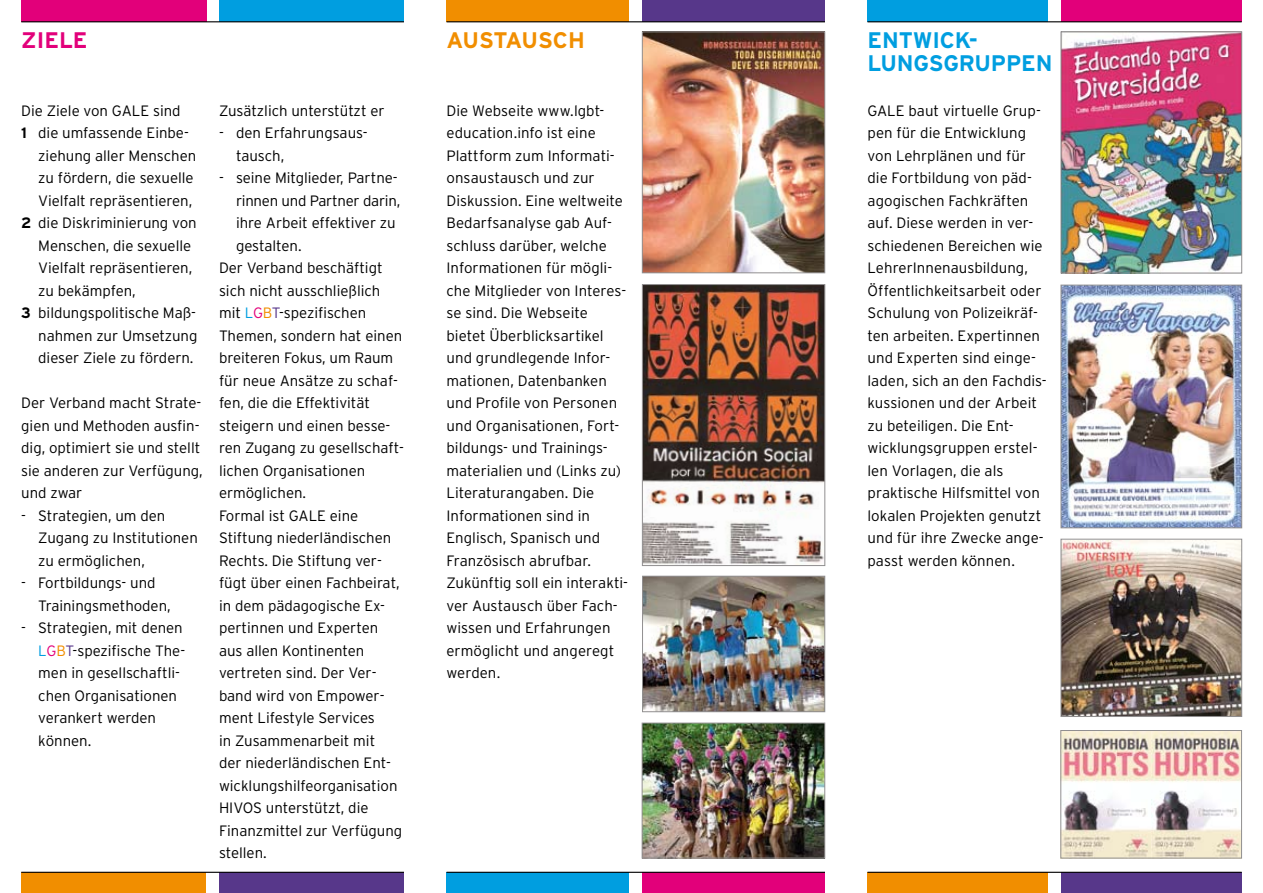
<style>
.page{position:relative;width:1263px;height:893px;background:#fff}
.page>*{position:absolute;margin:0;border:0;box-sizing:border-box;transform-origin:0 0}
.t1{font:700 22.5px/22.5px "Interstate";letter-spacing:-.01em;color:#009ee0}
.t2{font:700 22.5px "Interstate";letter-spacing:-.03em;color:#f18e00}
.t3{font:700 22.5px "Interstate";color:#e2007a}
.t4{font:300 15px/22.5px "Interstate";color:#000}
.s1{font-weight:700}
.s2{color:#009ee0}
.s3{color:#e2007a}
.s4{color:#f18e00}
.s5{color:#57378a}
</style>
<div class="page">
<img style="left:1063px;top:732px;width:177px;height:124px">
<div style="left:446px;top:0;width:183px;height:21px;background:#f18e00"></div>
<div style="left:642px;top:0;width:183px;height:21px;background:#57378a"></div>
<div style="left:867px;top:0;width:181px;height:21px;background:#009ee0"></div>
<div style="left:1061px;top:0;width:181px;height:21px;background:#e2007a"></div>
<div style="left:21px;top:0;width:185px;height:21px;background:#e2007a"></div>
<div style="left:219px;top:0;width:185px;height:21px;background:#009ee0"></div>
<div style="left:446px;top:873px;width:183px;height:20px;background:#009ee0"></div>
<div style="left:642px;top:873px;width:183px;height:20px;background:#e2007a"></div>
<div style="left:867px;top:872px;width:181px;height:21px;background:#f18e00"></div>
<div style="left:1061px;top:872px;width:181px;height:21px;background:#57378a"></div>
<div style="left:21px;top:873px;width:185px;height:20px;background:#f18e00"></div>
<div style="left:219px;top:873px;width:185px;height:20px;background:#57378a"></div>
<hr style="left:867px;top:21px;width:375px;height:1px;background:#000">
<hr style="left:446px;top:21px;width:379px;height:1px;background:#000">
<hr style="left:21px;top:21px;width:383px;height:1px;background:#000">
<hr style="left:867px;top:872px;width:375px;height:1px;background:#000">
<hr style="left:446px;top:872px;width:379px;height:1px;background:#000">
<hr style="left:21px;top:872px;width:383px;height:1px;background:#000">
<img style="left:1063px;top:287px;width:177px;height:239px">
<div style="left:1061px;top:285px;width:181px;height:243px;border:1px solid #918f90"></div>
<img style="left:1063px;top:34px;width:177px;height:237px">
<div style="left:1061px;top:32px;width:181px;height:241px;border:1px solid #918f90"></div>
<img style="left:1063px;top:541px;width:177px;height:174px">
<div style="left:1061px;top:539px;width:181px;height:178px;border:1px solid #918f90"></div>
<img style="left:644px;top:578px;width:179px;height:132px">
<div style="left:642px;top:576px;width:183px;height:136px;border:1px solid #918f90"></div>
<img style="left:644px;top:725px;width:179px;height:131px">
<div style="left:642px;top:723px;width:183px;height:135px;border:1px solid #918f90"></div>
<img style="left:644px;top:286px;width:179px;height:278px">
<div style="left:642px;top:284px;width:183px;height:282px;border:1px solid #918f90"></div>
<img style="left:644px;top:34px;width:179px;height:237px">
<div style="left:642px;top:32px;width:183px;height:241px;border:1px solid #918f90"></div>
<div style="left:1061px;top:730px;width:181px;height:128px;border:1px solid #918f90"></div>
<h1 class="t3" style="left:21px;top:28px;width:29px">Ziele</h1>
<p class="t4" style="left:21px;top:99px;width:161px">Die Ziele von GALE sind</p>
<p class="t4" style="left:21px;top:121px;width:169px"><span class="s1">1</span> die umfassende Einbe-</p>
<p class="t4" style="left:38px;top:144px;width:159px">ziehung aller Menschen</p>
<p class="t4" style="left:38px;top:166px;width:157px">zu fördern, die sexuelle</p>
<p class="t4" style="left:38px;top:189px;width:156px">Vielfalt repräsentieren,</p>
<p class="t4" style="left:21px;top:211px;width:177px"><span class="s1">2</span> die Diskriminierung von</p>
<p class="t4" style="left:38px;top:234px;width:155px">Menschen, die sexuelle</p>
<p class="t4" style="left:38px;top:256px;width:156px">Vielfalt repräsentieren,</p>
<p class="t4" style="left:38px;top:279px;width:99px">zu bekämpfen,</p>
<p class="t4" style="left:21px;top:301px;width:176px"><span class="s1">3</span> bildungspolitische Maß-</p>
<p class="t4" style="left:38px;top:324px;width:161px">nahmen zur Umsetzung</p>
<p class="t4" style="left:38px;top:346px;width:157px">dieser Ziele zu fördern.</p>
<p class="t4" style="left:21px;top:391px;width:183px">Der Verband macht Strate&shy;gien und Methoden ausfin&shy;dig, optimiert sie und stellt sie anderen zur Verfügung, und zwar</p>
<p class="t4" style="left:38px;top:504px;width:161px;text-indent:-17px">- Strategien, um den<br>Zugang zu Institutionen zu ermöglichen,</p>
<p class="t4" style="left:38px;top:571px;width:134px;text-indent:-17px">- Fortbildungs- und<br>Trainingsmethoden,</p>
<p class="t4" style="left:38px;top:616px;width:148px;text-indent:-17px">- Strategien, mit denen<br><span class="s2">L</span><span class="s3">G</span><span class="s4">B</span><span class="s5">T</span>-spezifische The&shy;men in gesellschaftli&shy;chen Organisationen verankert werden können.</p>
<p class="t4" style="left:219px;top:99px;width:167px">Zusätzlich unterstützt er</p>
<p class="t4" style="left:236px;top:121px;width:133px;text-indent:-17px">- den Erfahrungsaus&shy;tausch,</p>
<p class="t4" style="left:219px;top:166px;width:180px">- seine Mitglieder, Partne-</p>
<p class="t4" style="left:236px;top:189px;width:166px">rinnen und Partner darin,</p>
<p class="t4" style="left:236px;top:211px;width:161px">ihre Arbeit effektiver zu</p>
<p class="t4" style="left:236px;top:234px;width:67px">gestalten.</p>
<p class="t4" style="left:219px;top:256px;width:165px">Der Verband beschäftigt</p>
<p class="t4" style="left:219px;top:279px;width:163px">sich nicht ausschließlich</p>
<p class="t4" style="left:219px;top:301px;width:149px">mit <span class="s2">L</span><span class="s3">G</span><span class="s4">B</span><span class="s5">T</span>-spezifischen</p>
<p class="t4" style="left:219px;top:324px;width:185px">Themen, sondern hat einen</p>
<p class="t4" style="left:219px;top:346px;width:176px">breiteren Fokus, um Raum</p>
<p class="t4" style="left:219px;top:369px;width:180px">für neue Ansätze zu schaf-</p>
<p class="t4" style="left:219px;top:391px;width:153px">fen, die die Effektivität</p>
<p class="t4" style="left:219px;top:414px;width:173px">steigern und einen besse-</p>
<p class="t4" style="left:219px;top:436px;width:186px">ren Zugang zu gesellschaft-</p>
<p class="t4" style="left:219px;top:459px;width:148px">lichen Organisationen</p>
<p class="t4" style="left:219px;top:481px;width:89px">ermöglichen.</p>
<p class="t4" style="left:219px;top:504px;width:141px">Formal ist GALE eine</p>
<p class="t4" style="left:219px;top:526px;width:174px">Stiftung niederländischen</p>
<p class="t4" style="left:219px;top:549px;width:164px">Rechts. Die Stiftung ver-</p>
<p class="t4" style="left:219px;top:571px;width:182px">fügt über einen Fachbeirat,</p>
<p class="t4" style="left:219px;top:594px;width:168px">in dem pädagogische Ex-</p>
<p class="t4" style="left:219px;top:616px;width:161px">pertinnen und Experten</p>
<p class="t4" style="left:219px;top:639px;width:147px">aus allen Kontinenten</p>
<p class="t4" style="left:219px;top:661px;width:159px">vertreten sind. Der Ver-</p>
<p class="t4" style="left:219px;top:684px;width:167px">band wird von Empower-</p>
<p class="t4" style="left:219px;top:706px;width:157px">ment Lifestyle Services</p>
<p class="t4" style="left:219px;top:729px;width:158px">in Zusammenarbeit mit</p>
<p class="t4" style="left:219px;top:751px;width:173px">der niederländischen Ent-</p>
<p class="t4" style="left:219px;top:774px;width:180px">wicklungshilfeorganisation</p>
<p class="t4" style="left:219px;top:796px;width:151px">HIVOS unterstützt, die</p>
<p class="t4" style="left:219px;top:819px;width:185px">Finanzmittel zur Verfügung</p>
<p class="t4" style="left:219px;top:841px;width:49px">stellen.</p>
<h1 class="t2" style="left:446px;top:28px;width:140px">AU STAU SCH</h1>
<p class="t4" style="left:446px;top:99px;width:183px">Die Webseite www.lgbt&shy;education.info ist eine<br>Plattform zum Informati&shy;onsaustausch und zur<br>Diskussion. Eine weltweite<br>Bedarfsanalyse gab Auf&shy;schluss darüber, welche<br>Informationen für mögli&shy;che Mitglieder von Interes&shy;se sind. Die Webseite bietet Überblicksartikel und grundlegende Infor&shy;mationen, Datenbanken und Profile von Personen und Organisationen, Fort&shy;bildungs- und Trainings&shy;materialien und (Links zu)<br>Literaturangaben. Die<br>Informationen sind in<br>Englisch, Spanisch und<br>Französisch abrufbar.<br>Zukünftig soll ein interakti&shy;ver Austausch über Fach&shy;wissen und Erfahrungen ermöglicht und angeregt werden.</p>
<h1 class="t1" style="left:867px;top:29px;width:186px">ENTWICK-<br>LU NGSGRU PPEN</h1>
<p class="t4" style="left:867px;top:99px;width:181px">GALE baut virtuelle Grup&shy;pen für die Entwicklung von Lehrplänen und für die Fortbildung von päd&shy;agogischen Fachkräften auf. Diese werden in ver&shy;schiedenen Bereichen wie<br>LehrerInnenausbildung,<br>Öffentlichkeitsarbeit oder<br>Schulung von Polizeikräf&shy;ten arbeiten. Expertinnen und Experten sind einge&shy;laden, sich an den Fachdis&shy;kussionen und der Arbeit zu beteiligen. Die Ent&shy;wicklungsgruppen erstel&shy;len Vorlagen, die als praktische Hilfsmittel von lokalen Projekten genutzt und für ihre Zwecke ange&shy;passt werden können.</p>
</div>
